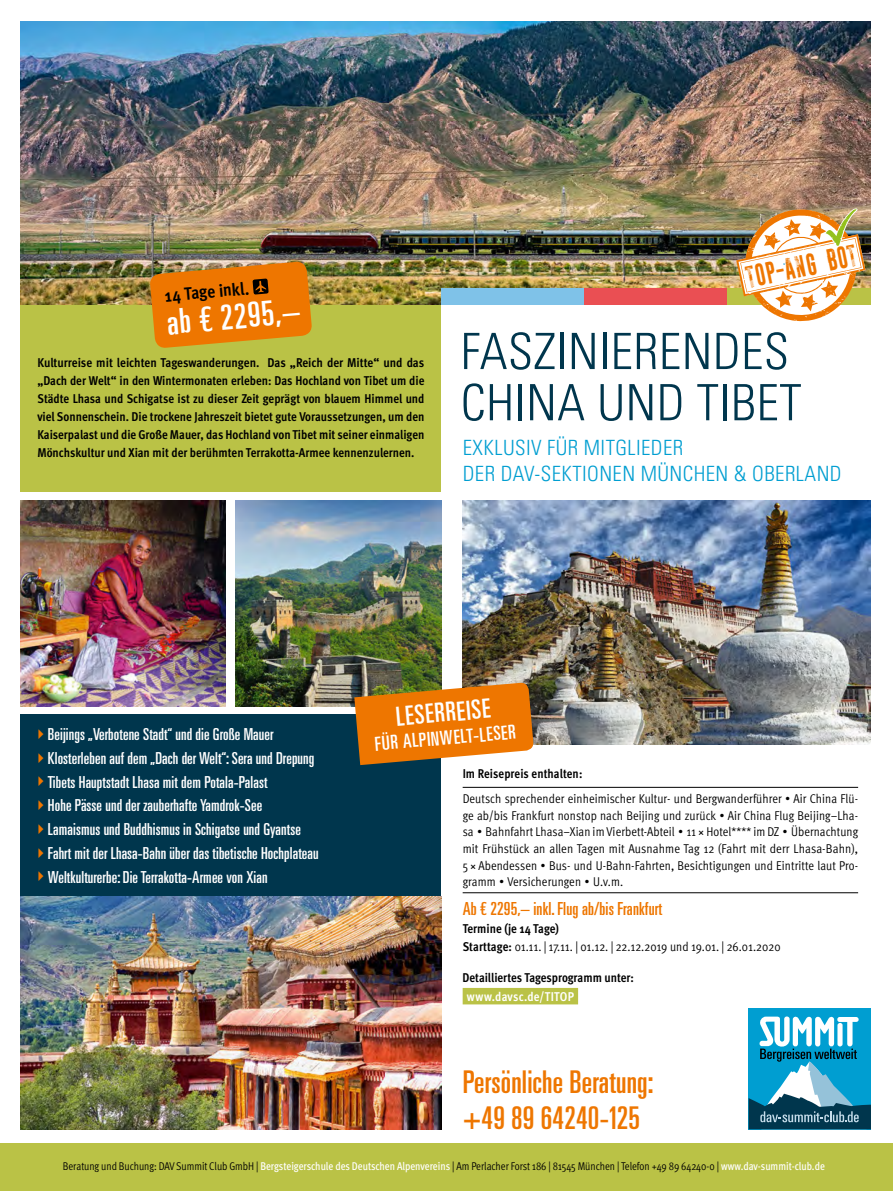
<style>
.page{position:relative;width:893px;height:1191px;background:#fff}
.page>*{position:absolute;margin:0;border:0;box-sizing:border-box;transform-origin:0 0}
.t1{font:300 condensed 50.1px/51.2px "Univers LT Std";letter-spacing:.01em;color:#00364d}
.t2{font:ultra-condensed 34.5px "Univers LT Pro";color:#fff}
.t3{font:ultra-condensed 31.35px/36.2px "Univers LT Pro";letter-spacing:.01em;color:#ee7600}
.t4{font:30.75px "Paranoid Orange";color:#ee7600}
.t5{font:ultra-condensed 26.55px "Univers LT Pro";color:#fff}
.t6{font:300 condensed 21px/25.5px "Univers LT Std";letter-spacing:.02em;color:#009ed1}
.t7{font:ultra-condensed 19.5px "Univers LT Pro";color:#fff}
.t8{font:ultra-condensed 18px "Univers LT Pro";letter-spacing:.01em;color:#ee7600}
.t9{font:700 condensed 17.85px "Meta OT";color:#000}
.t10{font:ultra-condensed 16.5px/23.7px "Univers LT Pro";letter-spacing:.01em;color:#fff}
.t11{font:700 condensed 12.75px/18px "Meta OT";color:#000;text-align:justify}
.t12{font:12.75px/16.5px "Meta OT Cond Norm";letter-spacing:.01em;color:#000;text-align:justify}
.t13{font:700 condensed 12.75px "Meta OT";letter-spacing:.02em;color:#fff}
.t14{font:11.25px "Meta OT Cond Norm";letter-spacing:-.005em;color:#000}
.s1{font-family:"Meta OT";font-weight:700;font-stretch:condensed}
.s2{font-family:"Meta OT";font-weight:500;font-stretch:condensed;color:#fff}
</style>
<div class="page">
<div style="left:20px;top:284px;width:421px;height:208px;background:#bac246"></div>
<div style="left:21px;top:713px;width:420px;height:183px;background:#00364d"></div>
<img style="left:20px;top:896px;width:421px;height:233px">
<img style="left:20px;top:21px;width:851px;height:284px">
<img style="left:463px;top:501px;width:408px;height:244px">
<div style="left:749px;top:1008px;width:122px;height:121px;background:#009ed1"></div>
<svg style="left:749px;top:1016px;width:122px;height:113px"></svg>
<div style="left:0;top:1143px;width:893px;height:48px;background:#bac246"></div>
<img style="left:236px;top:501px;width:205px;height:205px">
<img style="left:20px;top:501px;width:206px;height:205px">
<hr style="left:463px;top:787px;width:395px;height:1px;background:#000">
<hr style="left:463px;top:892px;width:395px;height:1px;background:#000">
<div style="left:463px;top:988px;width:115px;height:16px;background:#bac246"></div>
<svg style="left:149px;top:261px;width:163px;height:87px;background:#df7e10"></svg>
<svg style="left:354px;top:682px;width:180px;height:83px;background:#d97d1c"></svg>
<div style="left:441px;top:288px;width:144px;height:17px;background:#7fc2e8"></div>
<div style="left:585px;top:288px;width:143px;height:17px;background:#ea4f53"></div>
<div style="left:728px;top:288px;width:143px;height:17px;background:#bac246"></div>
<img style="left:736px;top:207px;width:130px;height:114px">
<h3 class="t9" style="left:164px;top:288px;width:86px;rotate:-5deg">14 Tage inkl.</h3>
<h2 class="t2" style="left:166px;top:310px;width:135px;rotate:-5deg">ab € 2295,–</h2>
<p class="t11" style="left:37px;top:354px;width:389px">Kulturreise mit leichten Tageswanderungen. Das „Reich der Mitte“ und das „Dach der Welt“ in den Wintermonaten erleben: Das Hochland von Tibet um die Städte Lhasa und Schigatse ist zu dieser Zeit geprägt von blauem Himmel und viel Sonnen schein. Die trockene Jahreszeit bietet gute Voraussetzungen, um den Kaiser palast und die Große Mauer, das Hochland von Tibet mit seiner einmaligen Mönchskultur und Xian mit der berühmten Terrakotta-Armee kennenzulernen.</p>
<h3 class="t4" style="left:743px;top:260px;width:114px;rotate:-12deg">top-AnGebot</h3>
<h1 class="t1" style="left:461px;top:330px;width:342px">FASZINIERENDES<br>CHINA UND TIBET</h1>
<h3 class="t6" style="left:463px;top:437px;width:380px">EXKLUSIV FÜR MITGLIEDER<br>DER DAV-SEKTIONEN MÜNCHEN &amp; OBERLAND</h3>
<p class="t10" style="left:48px;top:724px;width:272px">Beijings „Verbotene Stadt“ und die Große Mauer Klosterleben auf dem „Dach der Welt“: Sera und Drepung Tibets Hauptstadt Lhasa mit dem Potala-Palast<br>Hohe Pässe und der zauberhafte Yamdrok-See Lamaismus und Buddhismus in Schigatse und Gyantse Fahrt mit der Lhasa-Bahn über das tibetische Hochplateau Weltkulturerbe: Die Terrakotta-Armee von Xian</p>
<h3 class="t5" style="left:395px;top:706px;width:96px;rotate:-5deg">LESERREISE</h3>
<h3 class="t7" style="left:374px;top:736px;width:143px;rotate:-5deg">FÜR ALPINWELT-LESER</h3>
<p class="t11" style="left:463px;top:765px;width:121px">Im Reisepreis enthalten:</p>
<p class="t12" style="left:463px;top:792px;width:397px">Deutsch sprechender einheimischer Kultur- und Bergwanderführer • Air China Flü&shy;ge ab/bis Frankfurt nonstop nach Beijing und zurück • Air China Flug Beijing–Lha&shy;sa • Bahnfahrt Lhasa–Xian im Vierbett-Abteil • 11 × Hotel**** im DZ • Übernachtung mit Frühstück an allen Tagen mit Ausnahme Tag 12 (Fahrt mit derr Lhasa-Bahn), 5 × Abendessen • Bus- und U-Bahn-Fahrten, Besichtigungen und Eintritte laut Pro&shy;gramm • Versicherungen • U.v.m.</p>
<h3 class="t8" style="left:463px;top:902px;width:201px">Ab € 2295,– inkl. Flug ab/bis Frankfurt</h3>
<p class="t11" style="left:463px;top:921px;width:98px">Termine (je 14 Tage)</p>
<p class="t12" style="left:463px;top:939px;width:319px"><span class="s1">Starttage:</span> 01.11. | 17.11. | 01.12. | 22.12.2019 und 19.01. | 26.01.2020</p>
<p class="t11" style="left:463px;top:969px;width:173px">Detailliertes Tagesprogramm unter:</p>
<p class="t13" style="left:467px;top:991px;width:109px">www.davsc.de/TITOP</p>
<h3 class="t3" style="left:463px;top:1066px;width:192px">Persönliche Beratung: +49 89 64240-125</h3>
<p class="t14" style="left:63px;top:1161px;width:763px">Beratung und Buchung: DAV Summit Club GmbH | <span class="s2">Bergsteigerschule des Deutschen Alpenvereins</span> | Am Perlacher Forst 186 | 81545 München | Telefon +49 89 64240-0 | <span class="s2">www.dav-summit-club.de</span></p>
</div>
